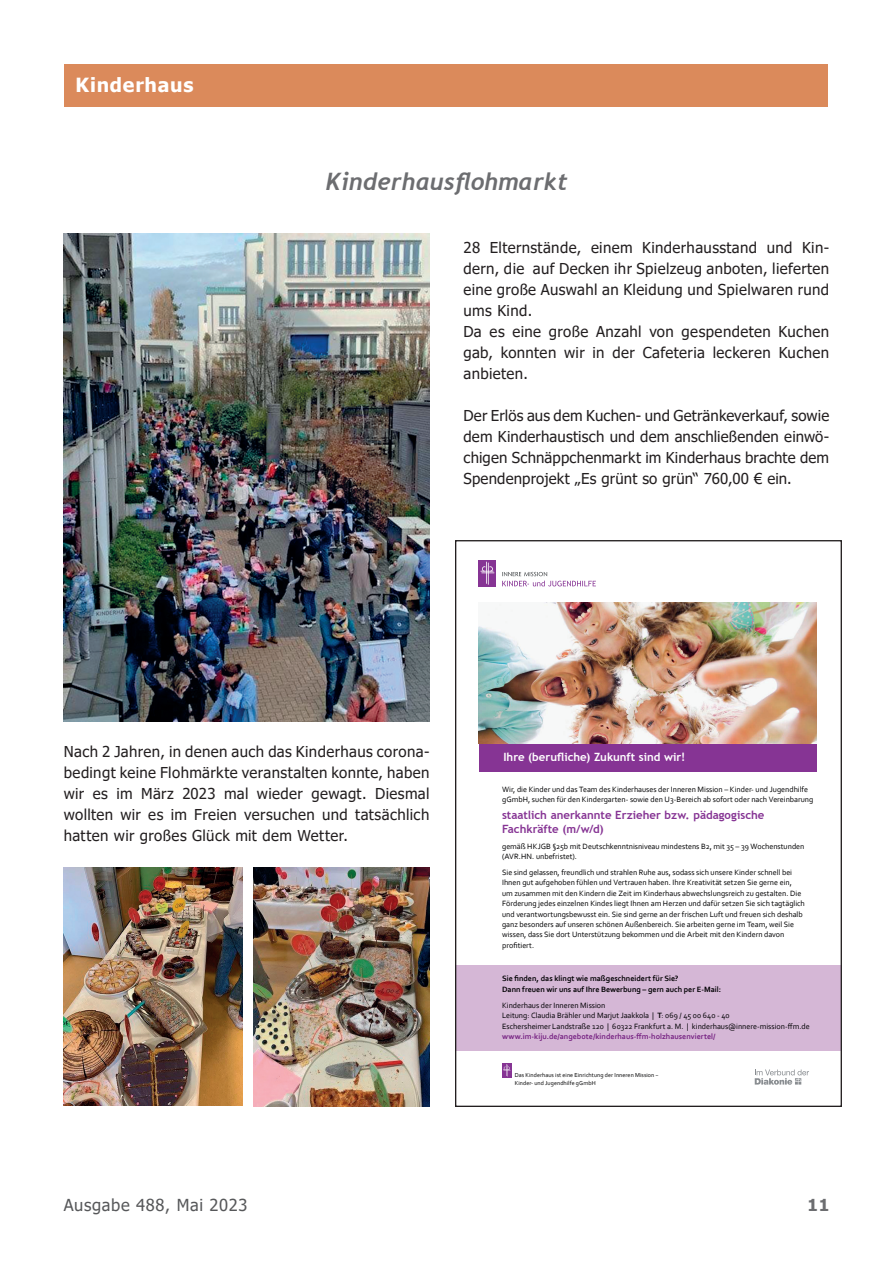
<style>
.page{position:relative;width:893px;height:1263px;background:#fff}
.page>*{position:absolute;margin:0;border:0;box-sizing:border-box;transform-origin:0 0}
.t1{font:italic 700 24px "Trebuchet";letter-spacing:.01em;color:#6c6d70}
.t2{font:700 19.5px "Tahoma";letter-spacing:.04em;color:#fff}
.t3{font:16.5px "Tahoma";letter-spacing:.04em;color:#57585a}
.t4{font:700 16.5px "Tahoma";color:#6c6d70}
.t5{font:15px/21px "Tahoma";letter-spacing:.025em;color:#231f20;text-align:justify}
.t6{font:700 11.4px/14.1px "Trebuchet MS";color:#863494}
.t7{font:700 11.4px "Trebuchet MS";color:#fff}
.t8{font:8.1px/10.4px "Corbel";letter-spacing:-.005em;color:#000002}
.t9{font:700 8.1px/10.4px "Corbel";color:#000002}
.t10{font:700 8.1px "Corbel";color:#762282}
.t11{font:6px/7.4px "Corbel";letter-spacing:.01em;color:#000002}
.s1{font-weight:700}
</style>
<div class="page">
<div style="left:64px;top:64px;width:763px;height:43px;background:#db8a5b"></div>
<img style="left:64px;top:234px;width:365px;height:487px">
<img style="left:64px;top:868px;width:178px;height:238px">
<img style="left:253px;top:868px;width:176px;height:238px">
<div style="left:479px;top:743px;width:338px;height:29px;background:#863494"></div>
<div style="left:456px;top:965px;width:385px;height:86px;background:#d5b7d6"></div>
<div style="left:502px;top:1063px;width:9px;height:14px;background:#863494"></div>
<svg style="left:503px;top:1064px;width:7px;height:12px"></svg>
<svg style="left:755px;top:1069px;width:54px;height:16px"></svg>
<svg style="left:502px;top:572px;width:94px;height:14px"></svg>
<div style="left:479px;top:560px;width:17px;height:26px;background:#863494"></div>
<svg style="left:480px;top:562px;width:14px;height:23px"></svg>
<img style="left:479px;top:603px;width:338px;height:140px">
<h2 class="t2" style="left:76px;top:71px;width:119px">Kinderhaus</h2>
<h1 class="t1" style="left:325px;top:166px;width:244px">Kinderhausflohmarkt</h1>
<p class="t5" style="left:463px;top:238px;width:367px;text-align:left">28 Elternstände, einem Kinderhausstand und Kin&shy;dern, die auf Decken ihr Spielzeug anboten, lieferten eine große Auswahl an Kleidung und Spielwaren rund ums Kind.<br>Da es eine große Anzahl von gespendeten Kuchen gab, konnten wir in der Cafeteria leckeren Kuchen anbieten.</p>
<h3 class="t5" style="left:463px;top:406px;width:367px">Der Erlös aus dem Kuchen- und Getränkeverkauf, sowie dem Kinderhaustisch und dem anschließenden einwö&shy;chigen Schnäppchenmarkt im Kinderhaus brachte dem Spendenprojekt „Es grünt so grün“ 760,00 € ein.</h3>
<p class="t5" style="left:64px;top:742px;width:367px">Nach 2 Jahren, in denen auch das Kinderhaus corona&shy;bedingt keine Flohmärkte veranstalten konnte, haben wir es im März 2023 mal wieder gewagt. Diesmal wollten wir es im Freien versuchen und tatsächlich hatten wir großes Glück mit dem Wetter.</p>
<h3 class="t7" style="left:503px;top:749px;width:183px">Ihre (berufliche) Zukunft sind wir!</h3>
<p class="t8" style="left:502px;top:784px;width:313px">Wir, die Kinder und das Team des Kinderhauses der Inneren Mission – Kinder- und Jugendhilfe gGmbH, suchen für den Kindergarten- sowie den U3-Bereich ab sofort oder nach Vereinbarung</p>
<h3 class="t6" style="left:502px;top:808px;width:264px">staatlich anerkannte Erzieher bzw. pädagogische<br>Fachkräfte (m/w/d)</h3>
<p class="t8" style="left:502px;top:840px;width:304px">gemäß HKJGB §25b mit Deutschkenntnisniveau mindestens B2, mit 35 – 39 Wochenstunden (AVR.HN. unbefristet).</p>
<p class="t8" style="left:502px;top:867px;width:304px">Sie sind gelassen, freundlich und strahlen Ruhe aus, sodass sich unsere Kinder schnell bei Ihnen gut aufgehoben fühlen und Vertrauen haben. Ihre Kreativität setzen Sie gerne ein,<br>um zusammen mit den Kindern die Zeit im Kinderhaus abwechslungsreich zu gestalten. Die Förderung jedes einzelnen Kindes liegt Ihnen am Herzen und dafür setzen Sie sich tagtäglich und verantwortungsbewusst ein. Sie sind gerne an der frischen Luft und freuen sich deshalb ganz besonders auf unseren schönen Außenbereich. Sie arbeiten gerne im Team, weil Sie wissen, dass Sie dort Unterstützung bekommen und die Arbeit mit den Kindern davon profitiert.</p>
<p class="t9" style="left:502px;top:973px;width:221px">Sie finden, das klingt wie maßgeschneidert für Sie?<br>Dann freuen wir uns auf Ihre Bewerbung – gern auch per E-Mail:</p>
<p class="t8" style="left:502px;top:1000px;width:309px">Kinderhaus der Inneren Mission<br>Leitung: Claudia Brähler und Marjut Jaakkola | <span class="s1">T</span>: 069 / 45 00 640 - 40<br>Eschersheimer Landstraße 120 | 60322 Frankfurt a. M. | kinderhaus@innere-mission-ffm.de</p>
<p class="t10" style="left:502px;top:1031px;width:215px">www.im-kiju.de/angebote/kinderhaus-ffm-holzhausenviertel/</p>
<p class="t11" style="left:515px;top:1071px;width:146px">Das Kinderhaus ist eine Einrichtung der Inneren Mission −<br>Kinder- und Jugendhilfe gGmbH</p>
<h3 class="t3" style="left:64px;top:1194px;width:185px">Ausgabe 488, Mai 2023</h3>
<h3 class="t4" style="left:807px;top:1194px;width:23px">11</h3>
</div>
